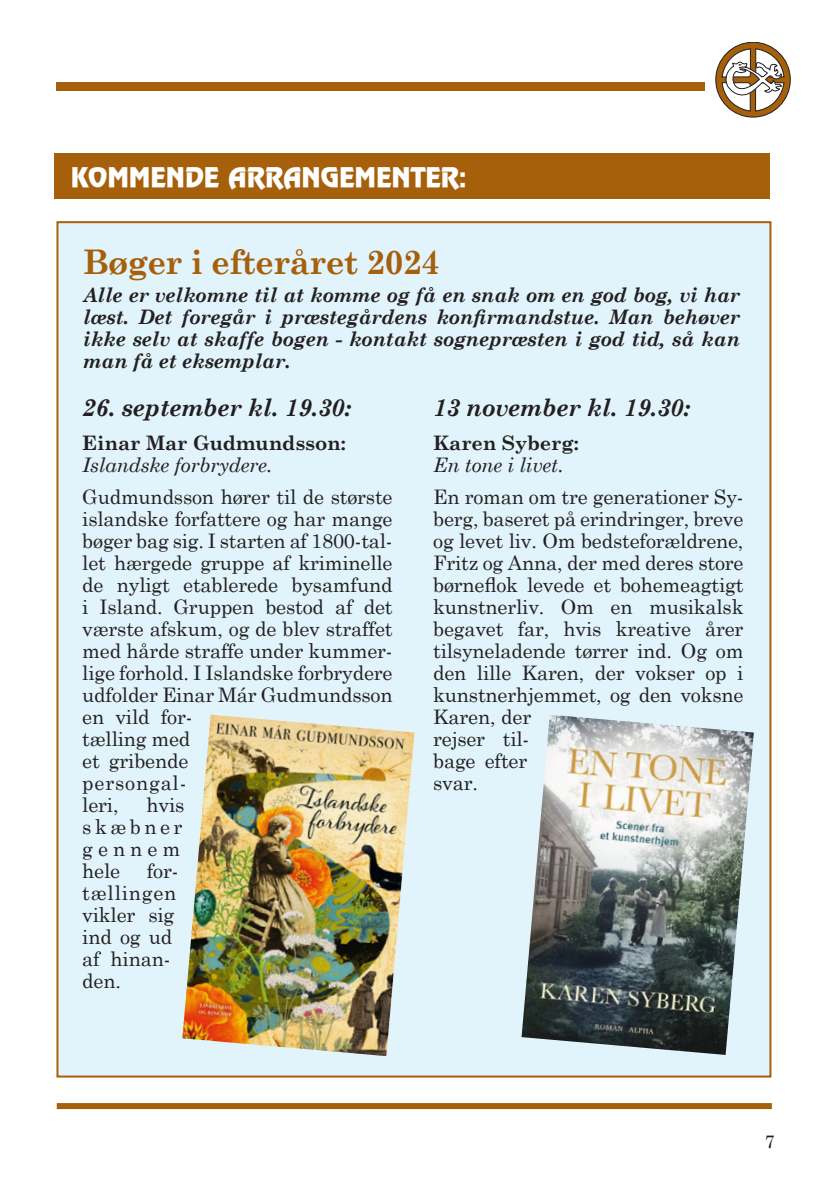
<style>
.page{position:relative;width:840px;height:1191px;background:#fff}
.page>*{position:absolute;margin:0;border:0;box-sizing:border-box;transform-origin:0 0}
.t1{font:700 34px "Century Schoolbook";letter-spacing:-.02em;color:#a6600b}
.t2{font:italic 700 24px "Century Schoolbook";letter-spacing:-.01em;color:#231f20}
.Normal{font:24px "Revue Plain 001000";color:#fff}
.t3{font:20px/22px "Century Schoolbook";letter-spacing:-.01em;color:#231f20}
.t4{font:italic 700 20px/22px "Century Schoolbook";letter-spacing:-.01em;color:#231f20;text-align:justify}
.t5{font:italic 20px "Century Schoolbook";letter-spacing:-.01em;color:#231f20}
.t6{font:700 20px "Century Schoolbook";letter-spacing:-.01em;color:#231f20}
.t7{font:20px/22px "Century Schoolbook";letter-spacing:.175em;color:#231f20}
.Normal-2{font:18px "Century Schoolbook";color:#231f20}
</style>
<div class="page">
<svg style="left:715px;top:42px;width:74px;height:75px"></svg>
<div style="left:715px;top:42px;width:75px;height:75px;border:1px solid #231f20;border-radius:50%"></div>
<svg style="left:721px;top:48px;width:63px;height:64px"></svg>
<div style="left:56px;top:82px;width:648px;height:8px;background:#a6600b"></div>
<div style="left:57px;top:1103px;width:714px;height:6px;background:#a6600b"></div>
<div style="left:54px;top:153px;width:715px;height:45px;background:#a6600b"></div>
<div style="left:56px;top:221px;width:715px;height:856px;background:#e1f4fc;border:2px solid #a6600b"></div>
<img style="left:182px;top:714px;width:232px;height:342px">
<img style="left:521px;top:715px;width:232px;height:340px">
<p class="Normal" style="left:71px;top:161px;width:397px">KOMMENDE ARRANGEMENTER:</p>
<p class="t1" style="left:83px;top:241px;width:358px">Bøger i efteråret 2024</p>
<p class="t4" style="left:83px;top:283px;width:658px">Alle er velkomne til at komme og få en snak om en god bog, vi har læst. Det foregår i præstegårdens konfirmandstue. Man behøver ikke selv at skaffe bogen - kontakt sognepræsten i god tid, så kan man få et eksemplar.</p>
<p class="t2" style="left:82px;top:392px;width:270px">26. september kl. 19.30:</p>
<p class="t6" style="left:82px;top:431px;width:265px">Einar Mar Gudmundsson:</p>
<p class="t5" style="left:82px;top:453px;width:191px">Islandske forbrydere.</p>
<p class="t3" style="left:82px;top:485px;width:312px">Gudmundsson hører til de største islandske forfattere og har mange bøger bag sig. I starten af 1800-tal&shy;let hærgede gruppe af kriminelle de nyligt etablerede bysamfund i Island. Gruppen bestod af det værste afskum, og de blev straffet med hårde straffe under kummer&shy;lige forhold. I Islandske forbrydere udfolder Einar Már Gudmundsson en vild for-<br>tælling med<br>et gribende<br>persongal-<br>leri,</p>
<p class="t2" style="left:433px;top:392px;width:258px">13 november kl. 19.30:</p>
<p class="t6" style="left:433px;top:431px;width:147px">Karen Syberg:</p>
<p class="t5" style="left:433px;top:453px;width:132px">En tone i livet.</p>
<p class="t3" style="left:433px;top:485px;width:312px">En roman om tre generationer Sy&shy;berg, baseret på erindringer, breve og levet liv. Om bedsteforældrene,<br>Fritz og Anna, der med deres store børneflok levede et bohemeagtigt kunstnerliv. Om en musikalsk begavet far, hvis kreative årer tilsyneladende tørrer ind. Og om den lille Karen, der vokser op i kunstnerhjemmet, og den voksne<br>Karen, der<br>rejser til-<br>bage efter<br>svar.</p>
<p class="t7" style="left:82px;top:793px;width:104px;text-indent:64px">hvis skæbner gennem hele</p>
<p class="t3" style="left:82px;top:859px;width:97px;text-indent:64px">for&shy;tællingen vikler sig ind og ud af hinan&shy;den.</p>
<p class="Normal-2" style="left:764px;top:1129px;width:12px">7</p>
</div>
